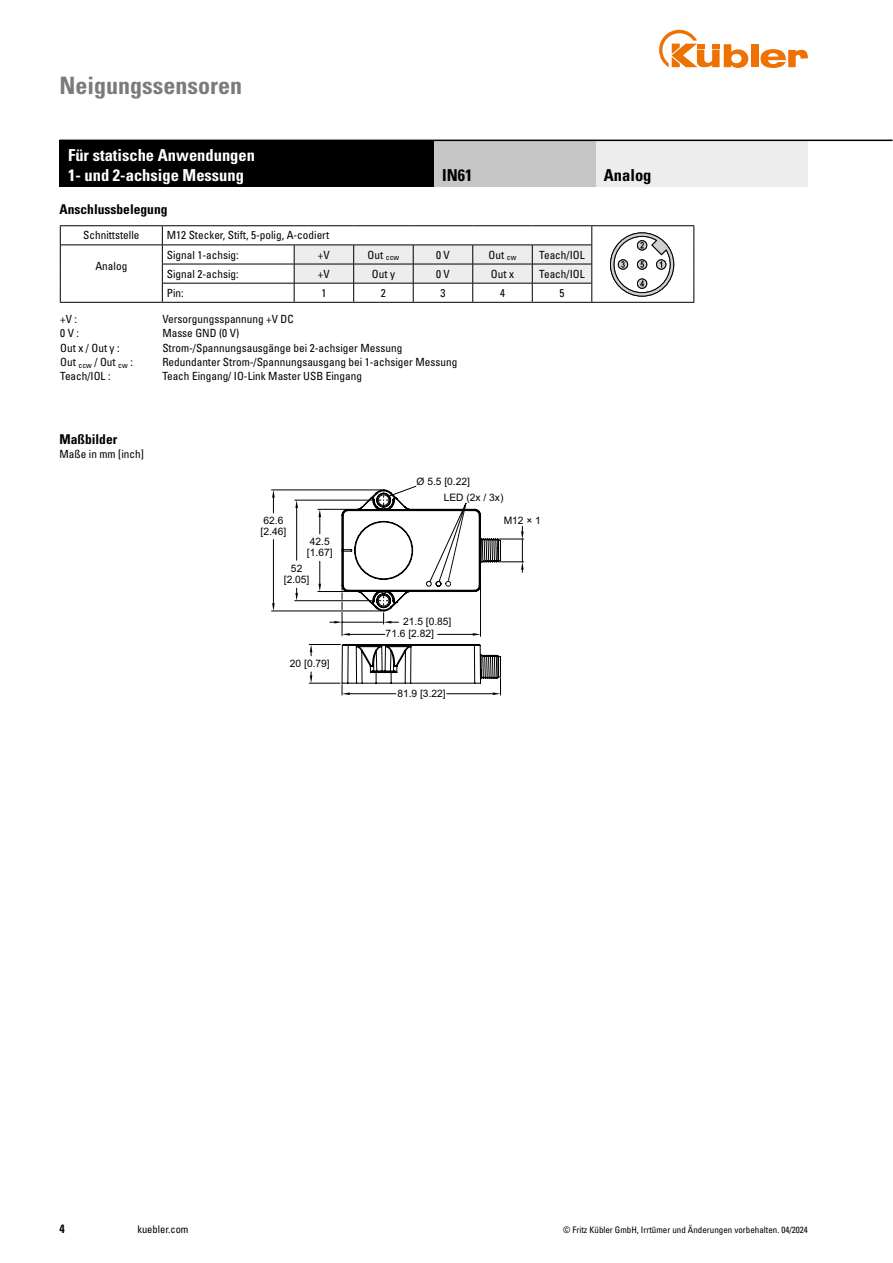
<style>
.page{position:relative;width:893px;height:1263px;background:#fff}
.page>*{position:absolute;margin:0;border:0;box-sizing:border-box;transform-origin:0 0}
.t1{font:700 condensed 24px "Univers LT Std";color:#7c7b7b}
.t2{font:700 condensed 16.5px/19.8px "Univers LT Std";color:#fff}
.t3{font:700 condensed 16.5px "Univers LT Std";color:#000}
.t4{font:700 condensed 13.5px "Univers LT Std";color:#000}
.t5{font:700 condensed 12px "Univers LT Std";color:#000}
.t6{font:condensed 11.25px/14.2px "Univers LT Std";color:#000}
.t7{font:condensed 10.5px "Univers LT Std";color:#000}
.t8{font:10.2px/10.9px "Arial";color:#000}
.t9{font:condensed 9px "Univers LT Std";color:#000}
</style>
<div class="page">
<div style="left:751px;top:44px;width:7px;height:23px;background:#ee7203"></div>
<svg style="left:760px;top:49px;width:48px;height:19px"></svg>
<svg style="left:659px;top:30px;width:89px;height:38px"></svg>
<hr style="left:309px;top:644px;width:31px;height:1px;background:#000">
<hr style="left:309px;top:683px;width:31px;height:1px;background:#000">
<svg style="left:310px;top:672px;width:2px;height:11px"></svg>
<svg style="left:310px;top:645px;width:2px;height:11px"></svg>
<hr style="left:271px;top:611px;width:111px;height:1px;background:#000">
<hr style="left:271px;top:490px;width:111px;height:1px;background:#000">
<svg style="left:272px;top:490px;width:3px;height:23px"></svg>
<hr style="left:273px;top:540px;width:1px;height:64px;background:#000">
<svg style="left:272px;top:603px;width:3px;height:8px"></svg>
<hr style="left:295px;top:600px;width:77px;height:1px;background:#000">
<hr style="left:295px;top:500px;width:77px;height:1px;background:#000">
<hr style="left:296px;top:507px;width:1px;height:53px;background:#000">
<svg style="left:295px;top:500px;width:3px;height:8px"></svg>
<svg style="left:295px;top:588px;width:3px;height:13px"></svg>
<svg style="left:318px;top:486px;width:206px;height:209px"></svg>
<svg style="left:610px;top:233px;width:64px;height:63px"></svg>
<div style="left:595px;top:140px;width:213px;height:47px;background:#ededed"></div>
<div style="left:60px;top:140px;width:374px;height:47px;background:#000"></div>
<div style="left:434px;top:140px;width:161px;height:47px;background:#c6c6c6"></div>
<hr style="left:61px;top:245px;width:101px;height:1px;background:#000">
<hr style="left:162px;top:245px;width:132px;height:1px;background:#000">
<hr style="left:162px;top:264px;width:132px;height:1px;background:#000">
<hr style="left:162px;top:283px;width:132px;height:1px;background:#000">
<svg style="left:162px;top:226px;width:1px;height:76px"></svg>
<hr style="left:60px;top:225px;width:102px;height:1px;background:#000">
<hr style="left:162px;top:225px;width:132px;height:1px;background:#000">
<hr style="left:294px;top:225px;width:60px;height:1px;background:#000">
<hr style="left:354px;top:225px;width:59px;height:1px;background:#000">
<hr style="left:413px;top:225px;width:60px;height:1px;background:#000">
<hr style="left:473px;top:225px;width:59px;height:1px;background:#000">
<hr style="left:532px;top:225px;width:60px;height:1px;background:#000">
<hr style="left:592px;top:225px;width:102px;height:1px;background:#000">
<svg style="left:693px;top:226px;width:1px;height:76px"></svg>
<svg style="left:60px;top:226px;width:1px;height:76px"></svg>
<hr style="left:60px;top:302px;width:102px;height:1px;background:#000">
<svg style="left:294px;top:226px;width:298px;height:76px"></svg>
<hr style="left:162px;top:302px;width:132px;height:1px;background:#000">
<hr style="left:294px;top:302px;width:60px;height:1px;background:#000">
<hr style="left:354px;top:302px;width:59px;height:1px;background:#000">
<hr style="left:413px;top:302px;width:60px;height:1px;background:#000">
<hr style="left:473px;top:302px;width:59px;height:1px;background:#000">
<hr style="left:532px;top:302px;width:60px;height:1px;background:#000">
<hr style="left:592px;top:302px;width:102px;height:1px;background:#000">
<hr style="left:60px;top:140px;width:832px;height:1px;background:#000">
<h1 class="t1" style="left:60px;top:71px;width:184px">Neigungssensoren</h1>
<h2 class="t2" style="left:68px;top:145px;width:188px">Für statische Anwendungen<br>1- und 2-achsige Messung</h2>
<h2 class="t3" style="left:442px;top:165px;width:32px">IN61</h2>
<p class="t4" style="left:60px;top:201px;width:109px">Anschlussbelegung</p>
<p class="t6" style="left:83px;top:228px;width:58px">Schnittstelle</p>
<p class="t6" style="left:167px;top:228px;width:164px">M12 Stecker, Stift, 5-polig, A-codiert</p>
<p class="t6" style="left:95px;top:259px;width:33px">Analog</p>
<p class="t6" style="left:167px;top:247px;width:73px">Signal 1-achsig:</p>
<p class="t6" style="left:318px;top:247px;width:13px">+V</p>
<p class="t6" style="left:368px;top:247px;width:33px">Out <sub>ccw</sub></p>
<p class="t6" style="left:436px;top:247px;width:15px">0 V</p>
<p class="t6" style="left:489px;top:247px;width:29px">Out <sub>cw</sub></p>
<p class="t6" style="left:539px;top:247px;width:47px">Teach/IOL</p>
<p class="t6" style="left:167px;top:266px;width:73px">Signal 2-achsig:</p>
<p class="t6" style="left:318px;top:266px;width:13px">+V</p>
<p class="t6" style="left:372px;top:266px;width:25px">Out y</p>
<p class="t6" style="left:436px;top:266px;width:15px">0 V</p>
<p class="t6" style="left:491px;top:266px;width:25px">Out x</p>
<p class="t6" style="left:539px;top:266px;width:47px">Teach/IOL</p>
<p class="t6" style="left:167px;top:285px;width:18px">Pin:</p>
<p class="t6" style="left:321px;top:285px;width:6px">1</p>
<p class="t6" style="left:381px;top:285px;width:6px">2</p>
<p class="t6" style="left:440px;top:285px;width:6px">3</p>
<p class="t6" style="left:500px;top:285px;width:6px">4</p>
<p class="t6" style="left:559px;top:285px;width:6px">5</p>
<p class="t6" style="left:60px;top:312px;width:74px">+V :<br>0 V :<br>Out x / Out y :<br>Out <sub>ccw</sub> / Out <sub>cw</sub> :<br>Teach/IOL :</p>
<p class="t6" style="left:162px;top:312px;width:296px">Versorgungsspannung +V DC<br>Masse GND (0 V)<br>Strom-/Spannungsausgänge bei 2-achsiger Messung Redundanter Strom-/Spannungsausgang bei 1-achsiger Messung Teach Eingang/ IO-Link Master USB Eingang</p>
<h2 class="t3" style="left:604px;top:165px;width:49px">Analog</h2>
<p class="t4" style="left:60px;top:430px;width:59px">Maßbilder</p>
<p class="t6" style="left:60px;top:446px;width:86px">Maße in mm [inch]</p>
<p class="t8" style="left:261px;top:515px;width:27px">62.6 [2.46]</p>
<p class="t8" style="left:307px;top:536px;width:27px">42.5 [1.67]</p>
<p class="t8" style="left:284px;top:563px;width:27px;text-align:center">52 [2.05]</p>
<p class="t8" style="left:290px;top:658px;width:41px">20 [0.79]</p>
<p class="t8" style="left:416px;top:476px;width:55px">Ø 5.5 [0.22]</p>
<p class="t8" style="left:444px;top:492px;width:61px">LED (2x / 3x)</p>
<p class="t8" style="left:386px;top:615px;width:67px;line-height:12.1px;text-indent:17px">21.5 [0.85]<br>71.6 [2.82]</p>
<p class="t8" style="left:397px;top:688px;width:50px">81.9 [3.22]</p>
<p class="t8" style="left:504px;top:515px;width:39px">M12 × 1</p>
<p class="t5" style="left:60px;top:1221px;width:7px">4</p>
<p class="t7" style="left:137px;top:1223px;width:53px">kuebler.com</p>
<p class="t9" style="left:563px;top:1224px;width:246px">© Fritz Kübler GmbH, Irrtümer und Änderungen vorbehalten. 04/2024</p>
</div>
